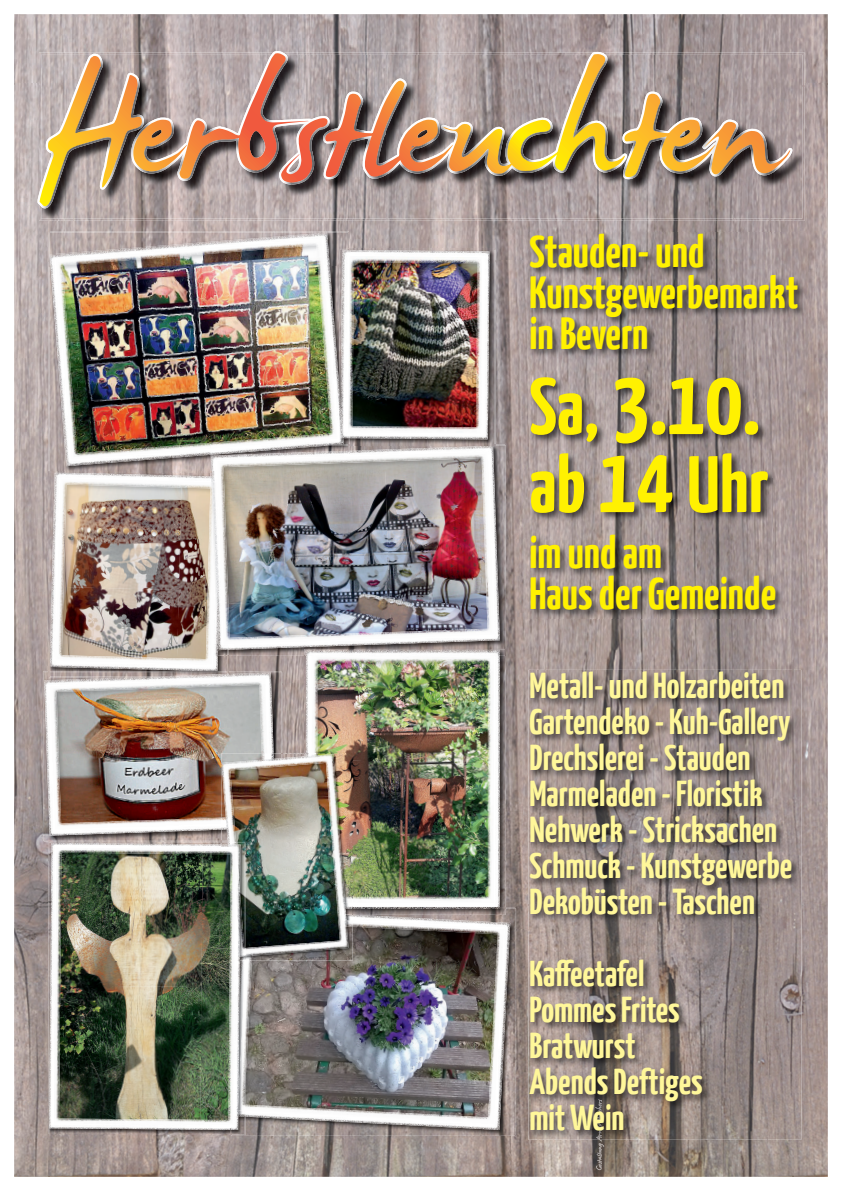
<style>
.page{position:relative;width:842px;height:1191px;background:#fff}
.page>*{position:absolute;margin:0;border:0;box-sizing:border-box;transform-origin:0 0}
.t1{font:700 94px "Yanone Kaffeesatz";color:#fff101}
.t2{font:700 80px "Yanone Kaffeesatz";color:#fff101}
.t3{font:700 45px/41px "Yanone Kaffeesatz";color:#fff101}
.t4{font:700 36px/36px "Yanone Kaffeesatz";color:#fff79a}
.s1{font-size:80px}
.s2{font-size:94px}
</style>
<div class="page">
<img style="left:14px;top:14px;width:814px;height:70px">
<img style="left:14px;top:84px;width:35px;height:1092px">
<img style="left:793px;top:84px;width:35px;height:1092px">
<img style="left:48px;top:221px;width:745px;height:40px">
<img style="left:495px;top:260px;width:49px;height:669px">
<img style="left:544px;top:618px;width:249px;height:52px">
<img style="left:229px;top:656px;width:76px;height:27px">
<img style="left:282px;top:683px;width:23px;height:70px">
<img style="left:48px;top:841px;width:173px;height:1px">
<img style="left:510px;top:929px;width:34px;height:247px">
<img style="left:48px;top:1134px;width:462px;height:42px">
<img style="left:544px;top:1139px;width:249px;height:37px">
<img style="left:770px;top:86px;width:35px;height:135px">
<img style="left:73px;top:219px;width:697px;height:2px">
<svg style="left:38px;top:51px;width:754px;height:157px;background:#b6abab"></svg>
<img style="left:41px;top:55px;width:761px;height:164px">
<img style="left:77px;top:207px;width:36px;height:1px">
<svg style="left:39px;top:56px;width:274px;height:151px;background:#b59783"></svg>
<svg style="left:596px;top:1157px;width:6px;height:13px"></svg>
<img style="left:49px;top:266px;width:33px;height:205px">
<img style="left:82px;top:466px;width:128px;height:5px">
<img style="left:50px;top:232px;width:290px;height:33px">
<img style="left:50px;top:265px;width:31px;height:201px">
<img style="left:337px;top:265px;width:2px;height:179px">
<img style="left:81px;top:460px;width:129px;height:6px">
<img style="left:56px;top:239px;width:281px;height:220px">
<img style="left:529px;top:233px;width:278px;height:385px">
<img style="left:481px;top:908px;width:35px;height:228px">
<img style="left:232px;top:1130px;width:249px;height:6px">
<img style="left:506px;top:908px;width:9px;height:33px">
<img style="left:232px;top:1130px;width:248px;height:5px">
<img style="left:245px;top:915px;width:265px;height:215px">
<img style="left:357px;top:920px;width:147px;height:1px">
<img style="left:342px;top:921px;width:162px;height:40px">
<img style="left:246px;top:960px;width:32px;height:152px">
<img style="left:462px;top:959px;width:41px;height:164px">
<img style="left:270px;top:1079px;width:194px;height:43px">
<img style="left:49px;top:471px;width:161px;height:2px">
<img style="left:50px;top:472px;width:161px;height:199px">
<img style="left:56px;top:478px;width:155px;height:187px">
<img style="left:59px;top:478px;width:151px;height:35px">
<img style="left:56px;top:508px;width:35px;height:153px">
<img style="left:180px;top:512px;width:31px;height:152px">
<img style="left:87px;top:631px;width:94px;height:33px">
<img style="left:210px;top:444px;width:130px;height:11px">
<img style="left:210px;top:444px;width:50px;height:4px">
<img style="left:210px;top:482px;width:1px;height:173px">
<img style="left:229px;top:445px;width:276px;height:210px">
<img style="left:211px;top:445px;width:119px;height:6px">
<img style="left:211px;top:445px;width:43px;height:4px">
<img style="left:211px;top:445px;width:39px;height:3px">
<img style="left:211px;top:482px;width:1px;height:70px">
<img style="left:228px;top:446px;width:272px;height:204px">
<img style="left:211px;top:451px;width:129px;height:20px">
<img style="left:214px;top:526px;width:4px;height:118px">
<img style="left:212px;top:482px;width:4px;height:71px">
<img style="left:350px;top:452px;width:144px;height:153px">
<svg style="left:210px;top:471px;width:5px;height:11px"></svg>
<img style="left:217px;top:452px;width:272px;height:40px">
<img style="left:218px;top:490px;width:40px;height:154px">
<img style="left:455px;top:482px;width:39px;height:154px">
<img style="left:256px;top:605px;width:204px;height:38px">
<svg style="left:349px;top:232px;width:1px;height:18px"></svg>
<img style="left:339px;top:249px;width:10px;height:136px">
<img style="left:339px;top:385px;width:1px;height:59px">
<svg style="left:340px;top:444px;width:10px;height:13px"></svg>
<img style="left:340px;top:250px;width:155px;height:194px">
<img style="left:340px;top:396px;width:4px;height:48px">
<img style="left:341px;top:250px;width:148px;height:189px">
<img style="left:340px;top:404px;width:3px;height:34px">
<img style="left:346px;top:256px;width:137px;height:177px">
<img style="left:348px;top:256px;width:134px;height:177px">
<img style="left:305px;top:649px;width:201px;height:258px">
<img style="left:357px;top:908px;width:149px;height:7px">
<img style="left:357px;top:908px;width:148px;height:6px">
<img style="left:305px;top:650px;width:200px;height:5px">
<img style="left:306px;top:650px;width:194px;height:257px">
<img style="left:357px;top:907px;width:143px;height:2px">
<img style="left:342px;top:692px;width:120px;height:174px">
<img style="left:312px;top:656px;width:182px;height:36px">
<img style="left:312px;top:687px;width:30px;height:66px">
<img style="left:462px;top:691px;width:32px;height:212px">
<img style="left:353px;top:866px;width:110px;height:37px">
<img style="left:528px;top:670px;width:273px;height:469px">
<img style="left:595px;top:1123px;width:7px;height:16px">
<img style="left:50px;top:671px;width:161px;height:1px">
<svg style="left:211px;top:644px;width:18px;height:28px"></svg>
<img style="left:44px;top:672px;width:237px;height:168px">
<img style="left:44px;top:672px;width:230px;height:163px">
<img style="left:131px;top:674px;width:97px;height:3px">
<img style="left:155px;top:674px;width:73px;height:2px">
<img style="left:50px;top:679px;width:218px;height:150px">
<img style="left:318px;top:753px;width:35px;height:144px">
<img style="left:221px;top:753px;width:41px;height:64px">
<img style="left:246px;top:921px;width:106px;height:39px">
<img style="left:282px;top:754px;width:23px;height:2px">
<img style="left:345px;top:754px;width:7px;height:143px">
<img style="left:222px;top:754px;width:40px;height:5px">
<img style="left:246px;top:798px;width:51px;height:71px">
<img style="left:246px;top:869px;width:51px;height:46px">
<img style="left:347px;top:926px;width:2px;height:29px">
<img style="left:246px;top:921px;width:101px;height:35px">
<img style="left:282px;top:756px;width:23px;height:3px">
<img style="left:318px;top:755px;width:27px;height:142px">
<img style="left:222px;top:759px;width:6px;height:58px">
<img style="left:246px;top:946px;width:97px;height:6px">
<svg style="left:344px;top:897px;width:13px;height:24px"></svg>
<svg style="left:305px;top:753px;width:13px;height:6px"></svg>
<img style="left:332px;top:759px;width:9px;height:30px">
<svg style="left:262px;top:753px;width:20px;height:6px"></svg>
<img style="left:226px;top:759px;width:106px;height:39px">
<img style="left:228px;top:795px;width:40px;height:64px">
<img style="left:297px;top:789px;width:47px;height:157px">
<img style="left:246px;top:915px;width:64px;height:36px">
<img style="left:245px;top:961px;width:1px;height:155px">
<img style="left:245px;top:969px;width:1px;height:115px">
<img style="left:245px;top:842px;width:1px;height:101px">
<img style="left:232px;top:961px;width:13px;height:173px">
<img style="left:240px;top:982px;width:5px;height:102px">
<img style="left:240px;top:849px;width:5px;height:94px">
<img style="left:49px;top:842px;width:182px;height:288px">
<img style="left:232px;top:961px;width:8px;height:169px">
<img style="left:236px;top:966px;width:4px;height:150px">
<svg style="left:238px;top:1084px;width:8px;height:26px"></svg>
<svg style="left:238px;top:943px;width:8px;height:18px"></svg>
<img style="left:240px;top:849px;width:1px;height:47px">
<img style="left:238px;top:943px;width:2px;height:14px">
<svg style="left:221px;top:817px;width:24px;height:32px"></svg>
<img style="left:232px;top:844px;width:8px;height:99px">
<img style="left:56px;top:847px;width:180px;height:37px">
<img style="left:54px;top:882px;width:32px;height:242px">
<img style="left:203px;top:883px;width:33px;height:242px">
<img style="left:84px;top:1089px;width:120px;height:36px">
<p class="t3" style="left:529px;top:229px;width:271px">Stauden- und<br>Kunstgewerbemarkt in Bevern</p>
<h1 class="t1" style="left:529px;top:344px;width:232px"><span class="s1">Sa,</span> 3.10.</h1>
<h2 class="t2" style="left:529px;top:435px;width:241px">ab <span class="s2">14</span> Uhr</h2>
<p class="t3" style="left:529px;top:530px;width:248px">im und am<br>Haus der Gemeinde</p>
<p class="t4" style="left:529px;top:666px;width:264px">Metall- und Holzarbeiten<br>Gartendeko - Kuh-Gallery<br>Drechslerei - Stauden<br>Marmeladen - Floristik<br>Nehwerk - Stricksachen<br>Schmuck - Kunstgewerbe<br>Dekobüsten - Taschen</p>
<p class="t4" style="left:529px;top:954px;width:175px">Kaffeetafel<br>Pommes Frites<br>Bratwurst<br>Abends Deftiges mit Wein</p>
</div>
